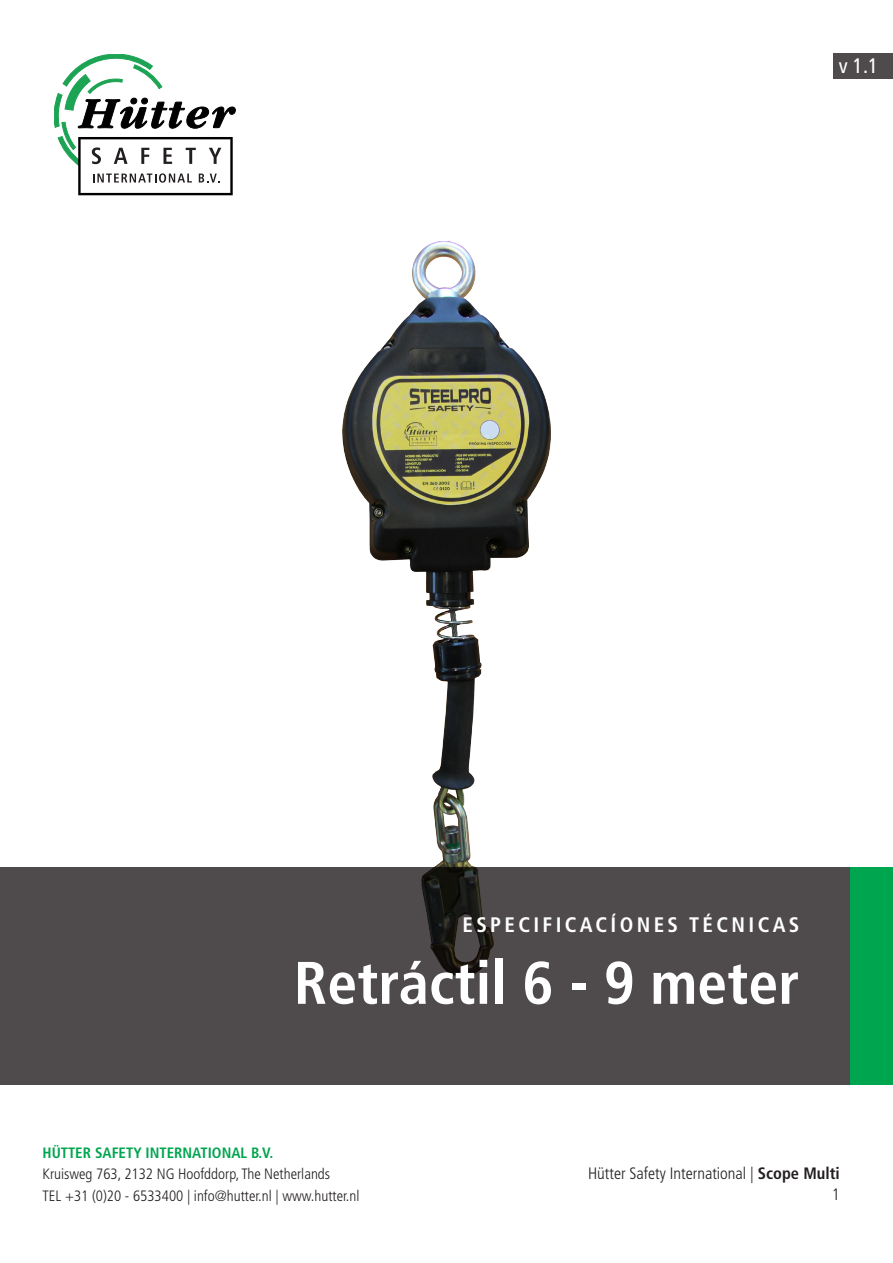
<style>
.page{position:relative;width:893px;height:1263px;background:#fff}
.page>*{position:absolute;margin:0;border:0;box-sizing:border-box;transform-origin:0 0}
.TITEL_-_GRIJZE_BALK{font:700 condensed 60px "Frutiger LT Std";color:#fff}
.t1{font:700 condensed 21px "Frutiger LT Std";letter-spacing:.16em;color:#fff}
.t2{font:condensed 21px "Frutiger LT Std";color:#fff}
.t3{font:300 condensed 16.5px "Frutiger LT Std";color:#231f20}
.t4{font:300 condensed 15px/21.6px "Frutiger LT Std";color:#231f20}
.t5{font:700 condensed 15px "Frutiger LT Std";color:#00a54f}
.s1{font-weight:700}
</style>
<div class="page">
<svg style="left:54px;top:54px;width:182px;height:141px"></svg>
<img style="left:342px;top:241px;width:209px;height:626px">
<div style="left:833px;top:54px;width:60px;height:25px;background:#4f4b4c"></div>
<div style="left:0;top:867px;width:893px;height:218px;background:#4f4b4c"></div>
<div style="left:850px;top:867px;width:43px;height:218px;background:#00a54f"></div>
<h2 class="t2" style="left:839px;top:54px;width:41px">v 1.1</h2>
<p class="t1" style="left:463px;top:912px;width:338px">ESPECIFICACÍONES TÉCNICAS</p>
<p class="TITEL_-_GRIJZE_BALK" style="left:294px;top:947px;width:507px">Retráctil 6 - 9 meter</p>
<p class="t5" style="left:43px;top:1143px;width:232px">HÜTTER SAFETY INTERNATIONAL B.V.</p>
<p class="t4" style="left:43px;top:1163px;width:318px">Kruisweg 763, 2132 NG Hoofddorp, The Netherlands<br>TEL +31 (0)20 - 6533400 | info@hutter.nl | www.hutter.nl</p>
<p class="t3" style="left:588px;top:1163px;width:253px">Hütter Safety International | <span class="s1">Scope Multi</span></p>
<p class="t3" style="left:832px;top:1185px;width:9px">1</p>
</div>
